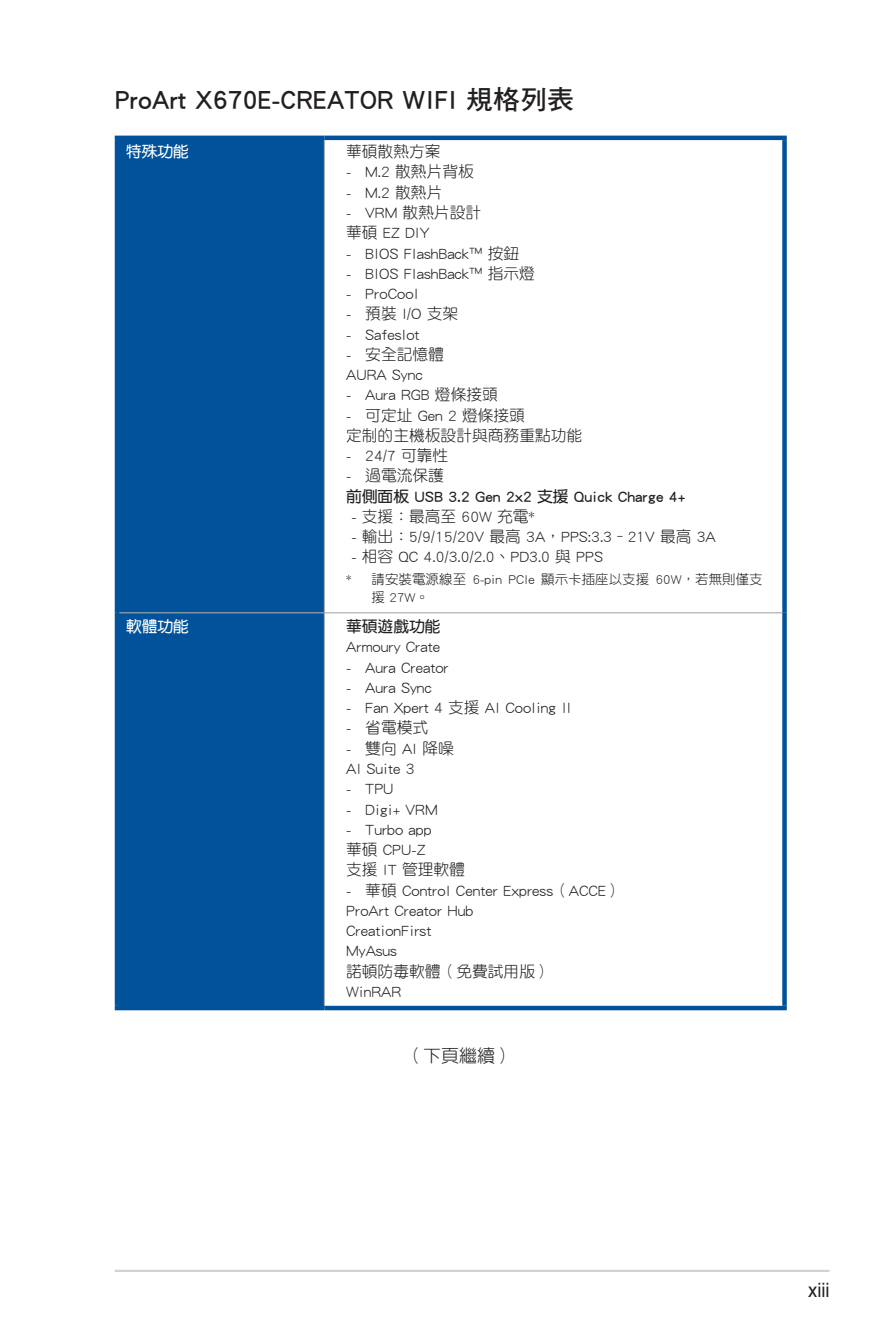
<style>
.page{position:relative;width:893px;height:1340px;background:#fff}
.page>*{position:absolute;margin:0;border:0;box-sizing:border-box;transform-origin:0 0}
.t1{font:27px "DF Hei Std W7";color:#231f20}
.t2{font:20.25px "Helvetica";color:#231f20;scale:.9 1}
.t3{font:18px "DF Yuan Std W3";color:#231f20}
.t4{font:15.75px/20.2px "DF Yuan Std W3";color:#231f20}
.t5{font:15.75px "DF Yuan Std W7";color:#231f20}
.t6{font:15.75px "DF Yuan Std W7";color:#fff}
.t7{font:13.5px/18px "DF Yuan Std W3";color:#231f20}
</style>
<div class="page">
<hr style="left:115px;top:1269px;width:714px;height:2px;background:#d1d2d4">
<div style="left:119px;top:140px;width:205px;height:865px;background:#01529a"></div>
<hr style="left:115px;top:136px;width:209px;height:4px;background:#01529a">
<hr style="left:115px;top:140px;width:4px;height:473px;background:#01529a">
<hr style="left:324px;top:136px;width:463px;height:4px;background:#01529a">
<div style="left:782px;top:140px;width:5px;height:473px;background:#01529a"></div>
<hr style="left:324px;top:140px;width:1px;height:472px;background:#a8a9ad">
<hr style="left:119px;top:612px;width:205px;height:1px;background:#a8a9ad">
<hr style="left:324px;top:612px;width:458px;height:1px;background:#a8a9ad">
<hr style="left:324px;top:613px;width:1px;height:392px;background:#a8a9ad">
<hr style="left:115px;top:613px;width:4px;height:392px;background:#01529a">
<div style="left:115px;top:1005px;width:209px;height:5px;background:#01529a"></div>
<div style="left:782px;top:613px;width:5px;height:392px;background:#01529a"></div>
<div style="left:324px;top:1005px;width:463px;height:5px;background:#01529a"></div>
<h1 class="t1" style="left:115px;top:85px;width:461px">ProArt X670E-CREATOR WIFI 規格列表</h1>
<p class="t6" style="left:126px;top:143px;width:64px">特殊功能</p>
<p class="t4" style="left:346px;top:141px;width:96px">華碩散熱方案</p>
<p class="t4" style="left:346px;top:161px;width:129px">- M.2 散熱片背板</p>
<p class="t4" style="left:346px;top:182px;width:98px">- M.2 散熱片</p>
<p class="t4" style="left:346px;top:202px;width:137px">- VRM 散熱片設計華碩 EZ DIY</p>
<p class="t4" style="left:346px;top:242px;width:175px">- BIOS FlashBack™ 按鈕</p>
<p class="t4" style="left:346px;top:263px;width:190px">- BIOS FlashBack™ 指示燈</p>
<p class="t4" style="left:346px;top:283px;width:74px">- ProCool</p>
<p class="t4" style="left:346px;top:303px;width:114px">- 預裝 I/O 支架</p>
<p class="t4" style="left:346px;top:323px;width:75px">- Safeslot</p>
<p class="t4" style="left:346px;top:344px;width:99px">- 安全記憶體<br>AURA Sync</p>
<p class="t4" style="left:346px;top:384px;width:153px">- Aura RGB 燈條接頭</p>
<p class="t4" style="left:346px;top:404px;width:238px">- 可定址 Gen 2 燈條接頭<br>定制的主機板設計與商務重點功能</p>
<p class="t4" style="left:346px;top:445px;width:104px">- 24/7 可靠性</p>
<p class="t4" style="left:346px;top:465px;width:99px">- 過電流保護</p>
<p class="t5" style="left:346px;top:487px;width:341px">前側面板 USB 3.2 Gen 2x2 支援 Quick Charge 4+</p>
<p class="t4" style="left:351px;top:506px;width:185px">- 支援：最高至 60W 充電*</p>
<p class="t4" style="left:351px;top:526px;width:366px">- 輸出：5/9/15/20V 最高 3A，PPS:3.3–21V 最高 3A</p>
<p class="t4" style="left:351px;top:546px;width:253px">- 相容 QC 4.0/3.0/2.0、PD3.0 與 PPS</p>
<p class="t7" style="left:372px;top:570px;width:393px;text-indent:-26px">* 請安裝電源線至 6-pin PCIe 顯示卡插座以支援 60W，若無則僅支援 27W。</p>
<p class="t6" style="left:126px;top:618px;width:64px">軟體功能</p>
<p class="t5" style="left:346px;top:618px;width:96px">華碩遊戲功能</p>
<p class="t4" style="left:346px;top:636px;width:96px">Armoury Crate</p>
<p class="t4" style="left:346px;top:656px;width:104px">- Aura Creator</p>
<p class="t4" style="left:346px;top:677px;width:87px">- Aura Sync</p>
<p class="t4" style="left:346px;top:697px;width:227px">- Fan Xpert 4 支援 AI Cooling II</p>
<p class="t4" style="left:346px;top:717px;width:84px">- 省電模式</p>
<p class="t4" style="left:346px;top:737px;width:109px">- 雙向 AI 降噪<br>AI Suite 3</p>
<p class="t4" style="left:346px;top:778px;width:49px">- TPU</p>
<p class="t4" style="left:346px;top:798px;width:93px">- Digi+ VRM</p>
<p class="t4" style="left:346px;top:818px;width:120px">- Turbo app<br>華碩 CPU-Z<br>支援 IT 管理軟體</p>
<p class="t4" style="left:346px;top:879px;width:277px">- 華碩 Control Center Express（ACCE）<br>ProArt Creator Hub<br>CreationFirst<br>MyAsus<br>諾頓防毒軟體（免費試用版）<br>WinRAR</p>
<p class="t3" style="left:405px;top:1045px;width:109px">（下頁繼續）</p>
<p class="t2" style="left:808px;top:1277px;width:25px">xiii</p>
</div>
